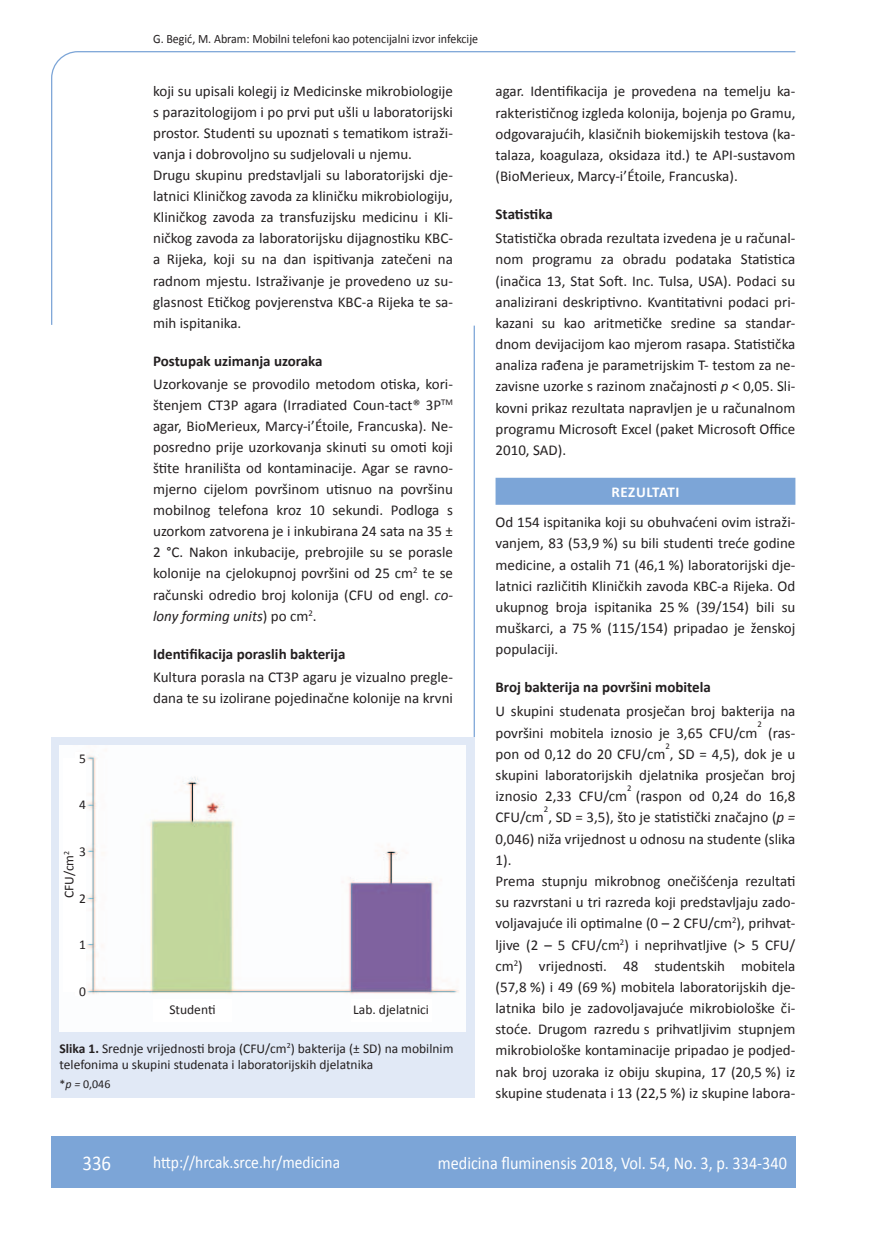
<style>
.page{position:relative;width:872px;height:1234px;background:#fff}
.page>*{position:absolute;margin:0;border:0;box-sizing:border-box;transform-origin:0 0}
.t1{font:21px "Calibri";color:#fff;scale:.9 1}
.t2{font:18px "Calibri";color:#fff;scale:.9 1}
.t3{font:17.25px "Calibri";color:#fff;scale:.9 1}
.t4{font:15px/21.1px "Calibri";color:#231f20}
.t5{font:700 15px "Calibri";color:#231f20}
.t6{font:700 15px "Calibri";letter-spacing:.035em;color:#fff}
.t7{font:13.5px/16.5px "Calibri";color:#231f20}
.t8{font:12.75px "Calibri";color:#231f20;scale:.94 1}
.t9{font:12px "Calibri";color:#231f20}
.t10{font:8.7px "Calibri";color:#231f20}
.s1{font-style:italic}
.s2{font-weight:700}
</style>
<div class="page">
<svg style="left:51px;top:51px;width:745px;height:274px"></svg>
<hr style="left:473px;top:325px;width:2px;height:412px;background:#7ca5d7">
<div style="left:51px;top:1135px;width:744px;height:51px;background:#7ca5d7"></div>
<div style="left:495px;top:477px;width:300px;height:27px;background:#7ca5d7"></div>
<div style="left:51px;top:736px;width:423px;height:361px;background:#e1e9f6"></div>
<img style="left:60px;top:745px;width:406px;height:286px">
<div style="left:153px;top:999px;width:79px;height:22px;background:#fff"></div>
<div style="left:351px;top:999px;width:80px;height:22px;background:#fff"></div>
<div style="left:75px;top:752px;width:11px;height:243px;background:#fff"></div>
<div style="left:63px;top:757px;width:15px;height:234px;background:#fff"></div>
<p class="t8" style="left:153px;top:29px;width:347px">G. Begić, M. Abram: Mobilni telefoni kao potencijalni izvor infekcije</p>
<p class="t7" style="left:79px;top:749px;width:8px">5</p>
<p class="t7" style="left:79px;top:796px;width:8px">4</p>
<p class="t7" style="left:79px;top:842px;width:8px">3</p>
<p class="t7" style="left:79px;top:889px;width:8px">2</p>
<p class="t7" style="left:79px;top:936px;width:8px">1</p>
<p class="t7" style="left:79px;top:982px;width:8px">0</p>
<p class="t7" style="left:60px;top:898px;width:49px;rotate:-90deg">CFU/cm<sup>2</sup></p>
<p class="t4" style="left:153px;top:80px;width:301px">koji su upisali kolegij iz Medicinske mikrobiologije s parazitologijom i po prvi put ušli u laboratorijski prostor. Studenti su upoznati s tematikom istraži&shy;vanja i dobrovoljno su sudjelovali u njemu.<br>Drugu skupinu predstavljali su laboratorijski dje&shy;latnici Kliničkog zavoda za kliničku mikrobiologiju, Kliničkog zavoda za transfuzijsku medicinu i Kli&shy;ničkog zavoda za laboratorijsku dijagnostiku KBC&shy;a Rijeka, koji su na dan ispitivanja zatečeni na radnom mjestu. Istraživanje je provedeno uz su&shy;glasnost Etičkog povjerenstva KBC-a Rijeka te sa&shy;mih ispitanika.</p>
<p class="t5" style="left:153px;top:350px;width:171px">Postupak uzimanja uzoraka</p>
<p class="t4" style="left:153px;top:373px;width:301px;text-align:justify">Uzorkovanje se provodilo metodom otiska, kori&shy;štenjem CT3P agara (Irradiated Coun-tact® 3P<sup>TM </sup>agar, BioMerieux, Marcy-i’Étoile, Francuska). Ne&shy;posredno prije uzorkovanja skinuti su omoti koji štite hranilišta od kontaminacije. Agar se ravno&shy;mjerno cijelom površinom utisnuo na površinu mobilnog telefona kroz 10 sekundi. Podloga s uzorkom zatvorena je i inkubirana 24 sata na 35 ± 2 °C. Nakon inkubacije, prebrojile su se porasle kolonije na cjelokupnoj površini od 25 cm<sup>2</sup> te se računski odredio broj kolonija (CFU od engl. <span class="s1">co&shy;lony forming units</span>) po cm<sup>2</sup>.</p>
<p class="t5" style="left:153px;top:642px;width:194px">Identifikacija poraslih bakterija</p>
<p class="t4" style="left:153px;top:666px;width:301px">Kultura porasla na CT3P agaru je vizualno pregle&shy;dana te su izolirane pojedinačne kolonije na krvni</p>
<p class="t7" style="left:169px;top:1000px;width:48px">Studenti</p>
<p class="t7" style="left:353px;top:1000px;width:77px">Lab. djelatnici</p>
<p class="t7" style="left:60px;top:1039px;width:395px"><span class="s2">Slika 1.</span> Srednje vrijednosti broja (CFU/cm<sup>2</sup>) bakterija (± SD) na mobilnim telefonima u skupini studenata i laboratorijskih djelatnika</p>
<p class="t9" style="left:60px;top:1075px;width:52px">*<span class="s1">p =</span> 0,046</p>
<p class="t4" style="left:495px;top:80px;width:301px;text-align:justify">agar. Identifikacija je provedena na temelju ka&shy;rakterističnog izgleda kolonija, bojenja po Gramu, odgovarajućih, klasičnih biokemijskih testova (ka&shy;talaza, koagulaza, oksidaza itd.) te API-sustavom (BioMerieux, Marcy-i’Étoile, Francuska).</p>
<p class="t5" style="left:495px;top:204px;width:59px">Statistika</p>
<p class="t4" style="left:495px;top:227px;width:301px;text-align:justify">Statistička obrada rezultata izvedena je u računal&shy;nom programu za obradu podataka Statistica (inačica 13, Stat Soft. Inc. Tulsa, USA). Podaci su analizirani deskriptivno. Kvantitativni podaci pri&shy;kazani su kao aritmetičke sredine sa standar&shy;dnom devijacijom kao mjerom rasapa. Statistička analiza rađena je parametrijskim T- testom za ne&shy;zavisne uzorke s razinom značajnosti <span class="s1">p</span> &lt; 0,05. Sli&shy;kovni prikaz rezultata napravljen je u računalnom programu Microsoft Excel (paket Microsoft Office 2010, SAD).</p>
<p class="t6" style="left:611px;top:481px;width:70px">REZULTATI</p>
<p class="t4" style="left:495px;top:511px;width:301px;text-align:justify">Od 154 ispitanika koji su obuhvaćeni ovim istraži&shy;vanjem, 83 (53,9 %) su bili studenti treće godine medicine, a ostalih 71 (46,1 %) laboratorijski dje&shy;latnici različitih Kliničkih zavoda KBC-a Rijeka. Od ukupnog broja ispitanika 25 % (39/154) bili su muškarci, a 75 % (115/154) pripadao je ženskoj populaciji.</p>
<p class="t5" style="left:495px;top:676px;width:217px">Broj bakterija na površini mobitela</p>
<p class="t4" style="left:495px;top:700px;width:301px">U skupini studenata prosječan broj bakterija na površini mobitela iznosio je 3,65 CFU/cm</p>
<p class="t10" style="left:757px;top:718px;width:6px">2</p>
<p class="t4" style="left:495px;top:721px;width:301px;text-align:right">(ras-<br>pon od 0,12 do 20 CFU/cm , SD = 4,5), dok je u</p>
<p class="t10" style="left:665px;top:739px;width:6px">2</p>
<p class="t4" style="left:495px;top:764px;width:301px">skupini laboratorijskih djelatnika prosječan broj iznosio 2,33 CFU/cm</p>
<p class="t10" style="left:627px;top:781px;width:6px">2</p>
<p class="t4" style="left:495px;top:785px;width:301px;text-align:right">(raspon od 0,24 do 16,8<br>CFU/cm , SD = 3,5), što je statistički značajno (<span class="s1">p =</span></p>
<p class="t10" style="left:544px;top:803px;width:6px">2</p>
<p class="t4" style="left:495px;top:827px;width:301px">0,046) niža vrijednost u odnosu na studente (slika 1).<br>Prema stupnju mikrobnog onečišćenja rezultati su razvrstani u tri razreda koji predstavljaju zado&shy;voljavajuće ili optimalne (0 – 2 CFU/cm<sup>2</sup>), prihvat&shy;ljive (2 – 5 CFU/cm<sup>2</sup>) i neprihvatljive (&gt; 5 CFU/ cm<sup>2</sup>) vrijednosti. 48 studentskih mobitela (57,8 %) i 49 (69 %) mobitela laboratorijskih dje&shy;latnika bilo je zadovoljavajuće mikrobiološke či&shy;stoće. Drugom razredu s prihvatljivim stupnjem mikrobiološke kontaminacije pripadao je podjed&shy;nak broj uzoraka iz obiju skupina, 17 (20,5 %) iz skupine studenata i 13 (22,5 %) iz skupine labora-</p>
<h1 class="t1" style="left:82px;top:1147px;width:33px">336</h1>
<p class="t3" style="left:153px;top:1149px;width:209px">http://hrcak.srce.hr/medicina</p>
<p class="t2" style="left:438px;top:1149px;width:389px">medicina fluminensis 2018, Vol. 54, No. 3, p. 334-340</p>
</div>
